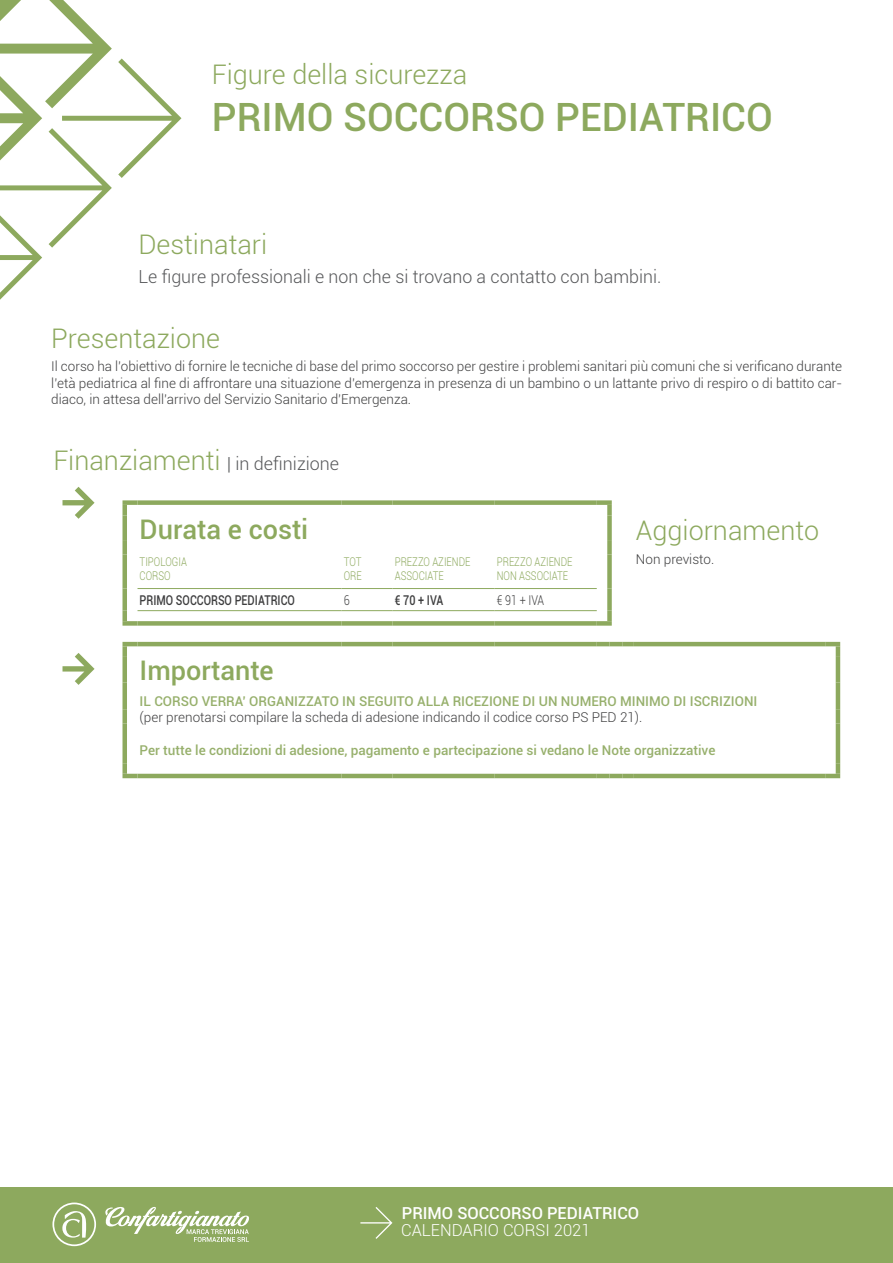
<style>
.page{position:relative;width:893px;height:1263px;background:#fff}
.page>*{position:absolute;margin:0;border:0;box-sizing:border-box;transform-origin:0 0}
.t1{font:500 39px "Roboto";color:#8da95e}
.t2{font:300 27px "Roboto";color:#8da95e}
.t3{font:500 27px "Roboto";color:#8da95e}
.t4{font:300 18px "Roboto";color:#57585a}
.t5{font:500 16.5px "Roboto";color:#fff}
.t6{font:300 16.5px "Roboto";color:#fff}
.t7{font:300 13.5px/16.2px "Roboto";color:#3e3e3f;text-align:justify}
.t8{font:500 13.5px "Roboto";color:#97b06c}
.t9{font:500 13.5px "Roboto";color:#3e3e3f;scale:.8 1}
.t10{font:300 13.5px "Roboto";color:#3e3e3f;scale:.8 1}
.t11{font:300 12px/14.4px "Roboto";color:#8da95e;scale:.8 1}
.s1{font-size:27px;color:#8da95e}
</style>
<div class="page">
<div style="left:0;top:1187px;width:893px;height:76px;background:#8da95e"></div>
<svg style="left:360px;top:1207px;width:32px;height:32px"></svg>
<svg style="left:52px;top:1202px;width:44px;height:44px"></svg>
<svg style="left:105px;top:1207px;width:144px;height:35px"></svg>
<svg style="left:0;top:0;width:181px;height:300px"></svg>
<svg style="left:63px;top:487px;width:32px;height:32px"></svg>
<svg style="left:63px;top:653px;width:32px;height:32px"></svg>
<div style="left:122px;top:500px;width:16px;height:5px;background:#8da95e"></div>
<div style="left:122px;top:505px;width:5px;height:10px;background:#8da95e"></div>
<div style="left:138px;top:500px;width:204px;height:5px;background:#8da95e"></div>
<div style="left:342px;top:500px;width:51px;height:5px;background:#8da95e"></div>
<div style="left:393px;top:500px;width:102px;height:5px;background:#8da95e"></div>
<div style="left:495px;top:500px;width:102px;height:5px;background:#8da95e"></div>
<div style="left:597px;top:500px;width:15px;height:5px;background:#8da95e"></div>
<div style="left:607px;top:505px;width:5px;height:10px;background:#8da95e"></div>
<div style="left:122px;top:515px;width:5px;height:26px;background:#8da95e"></div>
<div style="left:607px;top:515px;width:5px;height:26px;background:#8da95e"></div>
<div style="left:122px;top:541px;width:5px;height:13px;background:#8da95e"></div>
<div style="left:607px;top:541px;width:5px;height:13px;background:#8da95e"></div>
<div style="left:122px;top:554px;width:5px;height:34px;background:#8da95e"></div>
<div style="left:607px;top:554px;width:5px;height:34px;background:#8da95e"></div>
<div style="left:122px;top:588px;width:5px;height:23px;background:#8da95e"></div>
<div style="left:607px;top:588px;width:5px;height:23px;background:#8da95e"></div>
<div style="left:122px;top:611px;width:5px;height:10px;background:#8da95e"></div>
<div style="left:607px;top:611px;width:5px;height:10px;background:#8da95e"></div>
<div style="left:122px;top:621px;width:16px;height:5px;background:#8da95e"></div>
<div style="left:138px;top:621px;width:204px;height:5px;background:#8da95e"></div>
<div style="left:342px;top:621px;width:51px;height:5px;background:#8da95e"></div>
<div style="left:393px;top:621px;width:102px;height:5px;background:#8da95e"></div>
<div style="left:495px;top:621px;width:102px;height:5px;background:#8da95e"></div>
<div style="left:597px;top:621px;width:15px;height:5px;background:#8da95e"></div>
<hr style="left:138px;top:588px;width:204px;height:1px;background:#8da95e">
<hr style="left:342px;top:588px;width:51px;height:1px;background:#8da95e">
<hr style="left:393px;top:588px;width:102px;height:1px;background:#8da95e">
<hr style="left:495px;top:588px;width:102px;height:1px;background:#8da95e">
<hr style="left:138px;top:610px;width:204px;height:1px;background:#8da95e">
<hr style="left:342px;top:610px;width:51px;height:1px;background:#8da95e">
<hr style="left:393px;top:610px;width:102px;height:1px;background:#8da95e">
<hr style="left:495px;top:610px;width:102px;height:1px;background:#8da95e">
<hr style="left:122px;top:642px;width:16px;height:4px;background:#8da95e">
<div style="left:122px;top:646px;width:5px;height:11px;background:#8da95e"></div>
<hr style="left:138px;top:642px;width:204px;height:4px;background:#8da95e">
<hr style="left:342px;top:642px;width:51px;height:4px;background:#8da95e">
<hr style="left:393px;top:642px;width:102px;height:4px;background:#8da95e">
<hr style="left:495px;top:642px;width:102px;height:4px;background:#8da95e">
<hr style="left:597px;top:642px;width:12px;height:4px;background:#8da95e">
<hr style="left:609px;top:642px;width:13px;height:4px;background:#8da95e">
<svg style="left:622px;top:642px;width:12px;height:4px"></svg>
<hr style="left:634px;top:642px;width:191px;height:4px;background:#8da95e">
<hr style="left:825px;top:642px;width:15px;height:4px;background:#8da95e">
<svg style="left:836px;top:646px;width:4px;height:11px"></svg>
<div style="left:122px;top:657px;width:5px;height:25px;background:#8da95e"></div>
<hr style="left:836px;top:657px;width:4px;height:25px;background:#8da95e">
<div style="left:122px;top:682px;width:5px;height:14px;background:#8da95e"></div>
<hr style="left:836px;top:682px;width:4px;height:14px;background:#8da95e">
<div style="left:122px;top:696px;width:5px;height:13px;background:#8da95e"></div>
<hr style="left:836px;top:696px;width:4px;height:13px;background:#8da95e">
<div style="left:122px;top:709px;width:5px;height:15px;background:#8da95e"></div>
<hr style="left:836px;top:709px;width:4px;height:15px;background:#8da95e">
<div style="left:122px;top:724px;width:5px;height:39px;background:#8da95e"></div>
<hr style="left:836px;top:724px;width:4px;height:39px;background:#8da95e">
<div style="left:122px;top:763px;width:5px;height:11px;background:#8da95e"></div>
<svg style="left:836px;top:763px;width:4px;height:11px"></svg>
<hr style="left:122px;top:774px;width:16px;height:4px;background:#8da95e">
<hr style="left:138px;top:774px;width:204px;height:4px;background:#8da95e">
<hr style="left:342px;top:774px;width:51px;height:4px;background:#8da95e">
<hr style="left:393px;top:774px;width:102px;height:4px;background:#8da95e">
<hr style="left:495px;top:774px;width:102px;height:4px;background:#8da95e">
<hr style="left:597px;top:774px;width:12px;height:4px;background:#8da95e">
<hr style="left:609px;top:774px;width:13px;height:4px;background:#8da95e">
<svg style="left:622px;top:774px;width:12px;height:4px"></svg>
<hr style="left:634px;top:774px;width:191px;height:4px;background:#8da95e">
<hr style="left:825px;top:774px;width:15px;height:4px;background:#8da95e">
<h2 class="t2" style="left:212px;top:56px;width:257px">Figure della sicurezza</h2>
<h1 class="t1" style="left:212px;top:90px;width:562px">PRIMO SOCCORSO PEDIATRICO</h1>
<h2 class="t2" style="left:138px;top:226px;width:130px">Destinatari</h2>
<h3 class="t4" style="left:138px;top:264px;width:524px">Le figure professionali e non che si trovano a contatto con bambini.</h3>
<h2 class="t2" style="left:51px;top:319px;width:170px">Presentazione</h2>
<p class="t7" style="left:51px;top:358px;width:792px">Il corso ha l’obiettivo di fornire le tecniche di base del primo soccorso per gestire i problemi sanitari più comuni che si verificano durante l’età pediatrica al fine di affrontare una situazione d’emergenza in presenza di un bambino o un lattante privo di respiro o di battito car&shy;diaco, in attesa dell’arrivo del Servizio Sanitario d’Emergenza.</p>
<h3 class="t4" style="left:53px;top:451px;width:287px"><span class="s1">Finanziamenti</span> | in definizione</h3>
<h2 class="t3" style="left:140px;top:510px;width:170px">Durata e costi</h2>
<h2 class="t2" style="left:636px;top:512px;width:185px">Aggiornamento</h2>
<p class="t11" style="left:140px;top:554px;width:61px">TIPOLOGIA</p>
<p class="t7" style="left:636px;top:550px;width:80px">Non previsto.</p>
<p class="t11" style="left:140px;top:568px;width:40px">CORSO</p>
<p class="t11" style="left:344px;top:554px;width:24px">TOT<br>ORE</p>
<p class="t11" style="left:395px;top:554px;width:96px">PREZZO AZIENDE<br>ASSOCIATE</p>
<p class="t11" style="left:497px;top:554px;width:96px">PREZZO AZIENDE<br>NON ASSOCIATE</p>
<p class="t9" style="left:140px;top:590px;width:196px">PRIMO SOCCORSO PEDIATRICO</p>
<p class="t10" style="left:344px;top:590px;width:9px">6</p>
<p class="t9" style="left:395px;top:590px;width:62px">€ 70 + IVA</p>
<p class="t10" style="left:497px;top:590px;width:61px">€ 91 + IVA</p>
<h2 class="t3" style="left:140px;top:652px;width:136px">Importante</h2>
<p class="t8" style="left:140px;top:692px;width:619px">IL CORSO VERRA’ ORGANIZZATO IN SEGUITO ALLA RICEZIONE DI UN NUMERO MINIMO DI ISCRIZIONI</p>
<p class="t7" style="left:140px;top:709px;width:504px">(per prenotarsi compilare la scheda di adesione indicando il codice corso PS PED 21).</p>
<p class="t8" style="left:140px;top:740px;width:577px">Per tutte le condizioni di adesione, pagamento e partecipazione si vedano le Note organizzative</p>
<p class="t5" style="left:402px;top:1201px;width:239px">PRIMO SOCCORSO PEDIATRICO</p>
<p class="t6" style="left:401px;top:1218px;width:191px">CALENDARIO CORSI 2021</p>
</div>
